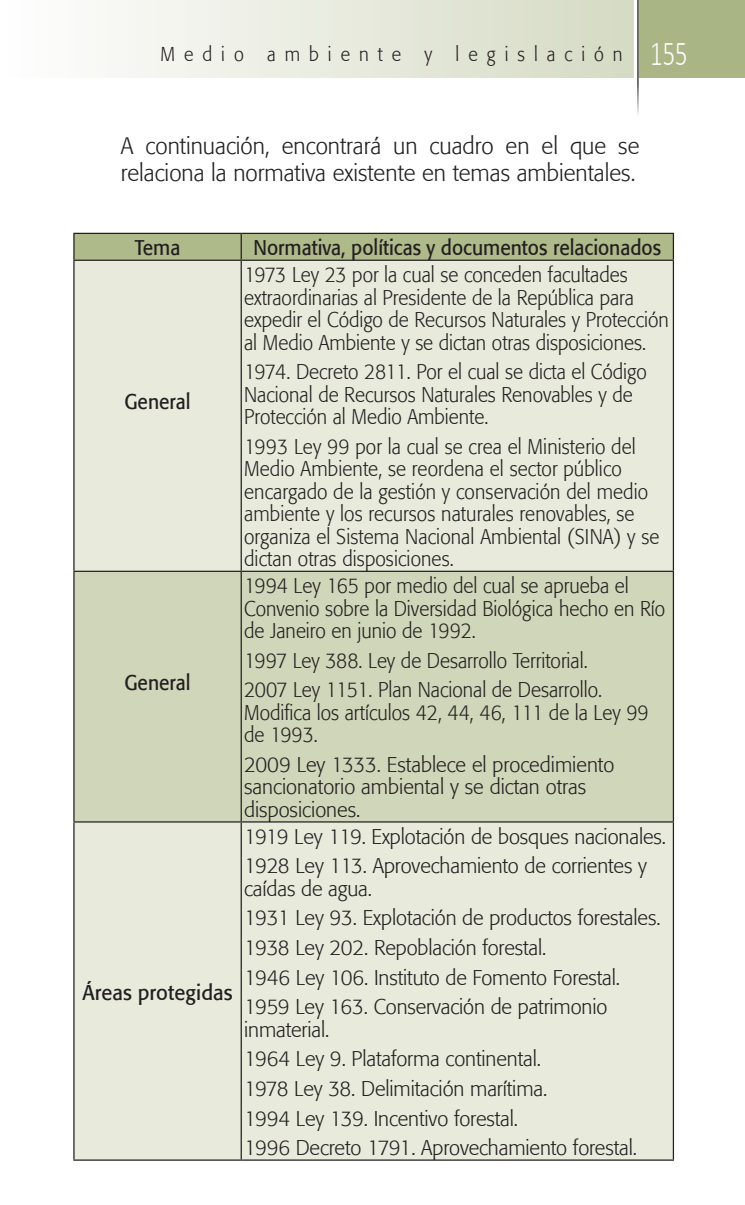
<style>
.page{position:relative;width:745px;height:1205px;background:#fff}
.page>*{position:absolute;margin:0;border:0;box-sizing:border-box;transform-origin:0 0}
.t1{font:300 23.75px/27.5px "Formata";color:#231f20;scale:.95 1}
.t2{font:300 21.25px/22.5px "Formata";color:#231f20;scale:.9 1}
.t3{font:300 21.25px/29.5px "Formata";color:#231f20;scale:.95 1}
.t4{font:21.25px "Formata";color:#231f20;scale:.9 1}
.t5{font:21.25px "Formata";color:#231f20;scale:.95 1}
.t6{font:300 20px "Formata";letter-spacing:.5em;color:#231f20;scale:.9 1}
.s1{font-family:"Calibri";font-size:35px;color:#fff}
</style>
<div class="page">
<svg style="left:107px;top:0;width:526px;height:78px;background:#e6e9dc"></svg>
<div style="left:638px;top:0;width:106px;height:78px;background:#aab586"></div>
<hr style="left:637px;top:0;width:1px;height:116px;background:#231f20">
<div style="left:74px;top:261px;width:598px;height:898px;background:#e8ebdc"></div>
<div style="left:74px;top:572px;width:598px;height:249px;background:#d0d6b9"></div>
<svg style="left:73px;top:233px;width:600px;height:27px;background:#a6b083"></svg>
<hr style="left:73px;top:260px;width:168px;height:1px;background:#231f20">
<hr style="left:73px;top:261px;width:1px;height:310px;background:#231f20">
<hr style="left:241px;top:260px;width:432px;height:1px;background:#231f20">
<hr style="left:240px;top:261px;width:2px;height:310px;background:#231f20">
<hr style="left:672px;top:261px;width:1px;height:310px;background:#231f20">
<hr style="left:73px;top:571px;width:168px;height:1px;background:#231f20">
<hr style="left:73px;top:572px;width:1px;height:249px;background:#231f20">
<hr style="left:241px;top:571px;width:432px;height:1px;background:#231f20">
<hr style="left:240px;top:572px;width:2px;height:249px;background:#231f20">
<hr style="left:672px;top:572px;width:1px;height:249px;background:#231f20">
<hr style="left:73px;top:821px;width:168px;height:1px;background:#231f20">
<hr style="left:73px;top:822px;width:1px;height:337px;background:#231f20">
<hr style="left:241px;top:821px;width:432px;height:1px;background:#231f20">
<hr style="left:240px;top:822px;width:2px;height:337px;background:#231f20">
<hr style="left:672px;top:822px;width:1px;height:337px;background:#231f20">
<hr style="left:73px;top:1159px;width:168px;height:1px;background:#231f20">
<hr style="left:241px;top:1159px;width:432px;height:1px;background:#231f20">
<p class="t6" style="left:160px;top:42px;width:586px">Medio ambiente y legislación <span class="s1">155</span></p>
<p class="t1" style="left:121px;top:132px;width:547px">A continuación, encontrará un cuadro en el que se relaciona la normativa existente en temas ambientales.</p>
<p class="t4" style="left:135px;top:235px;width:52px">Tema</p>
<p class="t4" style="left:253px;top:235px;width:454px">Normativa, políticas y documentos relacionados</p>
<p class="t4" style="left:124px;top:389px;width:75px">General</p>
<p class="t4" style="left:124px;top:670px;width:75px">General</p>
<p class="t5" style="left:83px;top:979px;width:159px">Áreas protegidas</p>
<p class="t2" style="left:244px;top:264px;width:473px">1973 Ley 23 por la cual se conceden facultades extraordinarias al Presidente de la República para expedir el Código de Recursos Naturales y Protección al Medio Ambiente y se dictan otras disposiciones.</p>
<p class="t2" style="left:244px;top:361px;width:448px">1974. Decreto 2811. Por el cual se dicta el Código<br>Nacional de Recursos Naturales Renovables y de<br>Protección al Medio Ambiente.</p>
<p class="t2" style="left:244px;top:435px;width:462px">1993 Ley 99 por la cual se crea el Ministerio del Medio Ambiente, se reordena el sector público encargado de la gestión y conservación del medio ambiente y los recursos naturales renovables, se organiza el Sistema Nacional Ambiental (SINA) y se dictan otras disposiciones.</p>
<p class="t2" style="left:244px;top:575px;width:469px">1994 Ley 165 por medio del cual se aprueba el<br>Convenio sobre la Diversidad Biológica hecho en Río de Janeiro en junio de 1992.</p>
<p class="t2" style="left:244px;top:646px;width:399px;line-height:29.5px">1997 Ley 388. Ley de Desarrollo Territorial.<br>2007 Ley 1151. Plan Nacional de Desarrollo.</p>
<p class="t2" style="left:244px;top:701px;width:450px">Modifica los artículos 42, 44, 46, 111 de la Ley 99 de 1993.</p>
<p class="t3" style="left:244px;top:753px;width:391px;line-height:22.5px">2009 Ley 1333. Establece el procedimiento sancionatorio ambiental y se dictan otras disposiciones.</p>
<p class="t3" style="left:244px;top:822px;width:445px">1919 Ley 119. Explotación de bosques nacionales.<br>1928 Ley 113. Aprovechamiento de corrientes y</p>
<p class="t3" style="left:244px;top:874px;width:439px">caídas de agua.<br>1931 Ley 93. Explotación de productos forestales.<br>1938 Ley 202. Repoblación forestal.<br>1946 Ley 106. Instituto de Fomento Forestal.<br>1959 Ley 163. Conservación de patrimonio</p>
<p class="t3" style="left:244px;top:1014px;width:415px">inmaterial.<br>1964 Ley 9. Plataforma continental.<br>1978 Ley 38. Delimitación marítima.<br>1994 Ley 139. Incentivo forestal.<br>1996 Decreto 1791. Aprovechamiento forestal.</p>
</div>
